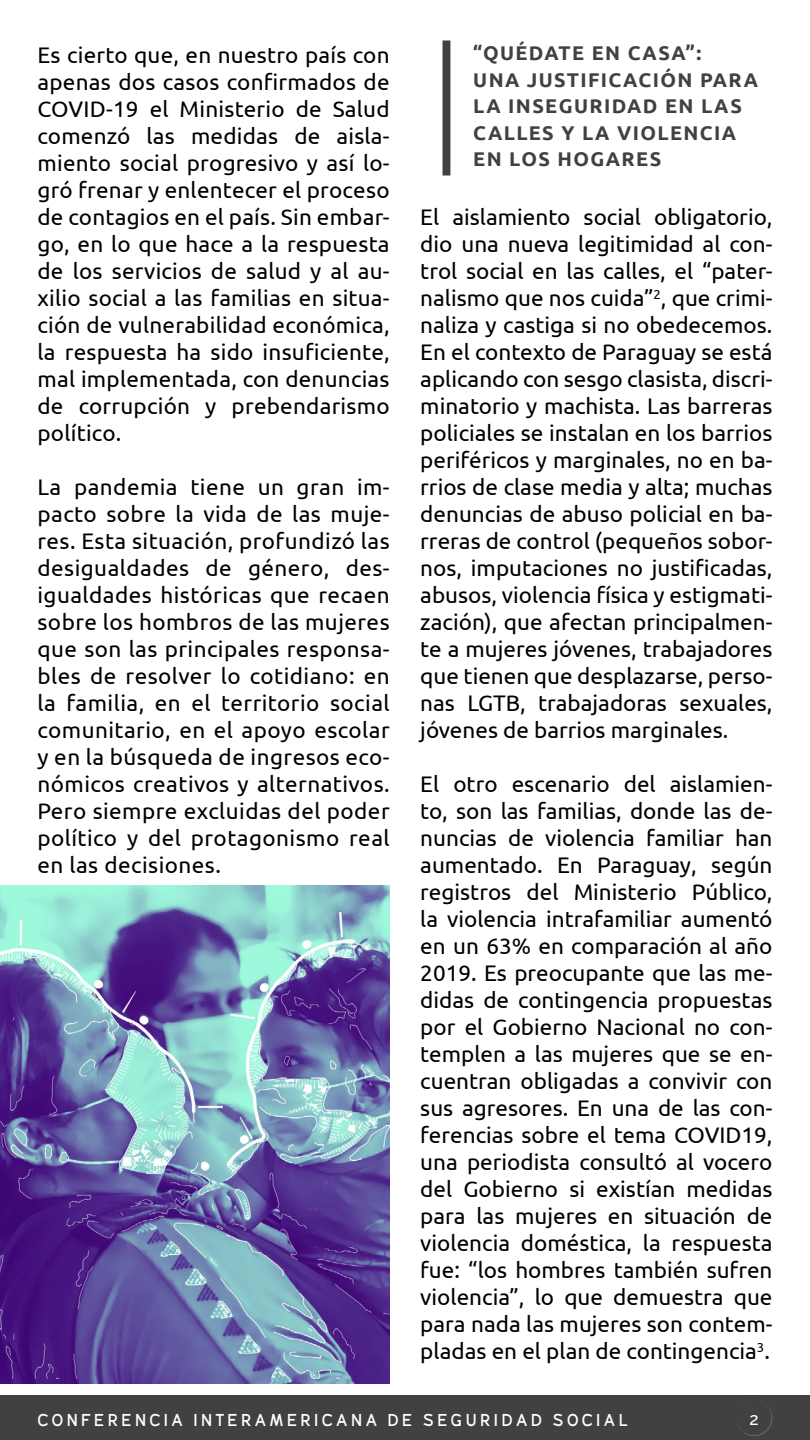
<style>
.page{position:relative;width:810px;height:1440px;background:#fff}
.page>*{position:absolute;margin:0;border:0;box-sizing:border-box;transform-origin:0 0}
.t1{font:22.5px/27px "Ubuntu";color:#000;text-align:justify}
.t2{font:700 19.88px/26.5px "Ubuntu";letter-spacing:.07em;color:#414042}
.t3{font:700 17.17px "CISS";letter-spacing:.2em;color:#fff}
.t4{font:500 17.17px "Raleway";color:#fff}
</style>
<div class="page">
<div style="left:0;top:1395px;width:810px;height:45px;background:#414042"></div>
<svg style="left:737px;top:1406px;width:36px;height:30px"></svg>
<img style="left:0;top:885px;width:390px;height:499px">
<div style="left:443px;top:40px;width:7px;height:136px;background:#414042"></div>
<p class="t1" style="left:38px;top:41px;width:354px">Es cierto que, en nuestro país con apenas dos casos confirmados de COVID-19 el Ministerio de Salud comenzó las medidas de aisla&shy;miento social progresivo y así lo&shy;gró frenar y enlentecer el proceso de contagios en el país. Sin embar&shy;go, en lo que hace a la respuesta de los servicios de salud y al au&shy;xilio social a las familias en situa&shy;ción de vulnerabilidad económica, la respuesta ha sido insuficiente, mal implementada, con denuncias de corrupción y prebendarismo político.</p>
<p class="t1" style="left:38px;top:473px;width:354px">La pandemia tiene un gran im&shy;pacto sobre la vida de las muje&shy;res. Esta situación, profundizó las desigualdades de género, des&shy;igualdades históricas que recaen sobre los hombros de las mujeres que son las principales responsa&shy;bles de resolver lo cotidiano: en la familia, en el territorio social comunitario, en el apoyo escolar y en la búsqueda de ingresos eco&shy;nómicos creativos y alternativos.<br>Pero siempre excluidas del poder político y del protagonismo real en las decisiones.</p>
<p class="t2" style="left:473px;top:40px;width:286px">“QUÉDATE EN CASA”:<br>UNA JUSTIFICACIÓN PARA<br>LA INSEGURIDAD EN LAS<br>CALLES Y LA VIOLENCIA<br>EN LOS HOGARES</p>
<p class="t1" style="left:420px;top:203px;width:354px">El aislamiento social obligatorio, dio una nueva legitimidad al con&shy;trol social en las calles, el “pater&shy;nalismo que nos cuida”<sup>2</sup>, que crimi&shy;naliza y castiga si no obedecemos.<br>En el contexto de Paraguay se está aplicando con sesgo clasista, discri&shy;minatorio y machista. Las barreras policiales se instalan en los barrios periféricos y marginales, no en ba&shy;rrios de clase media y alta; muchas denuncias de abuso policial en ba&shy;rreras de control (pequeños sobor&shy;nos, imputaciones no justificadas, abusos, violencia física y estigmati&shy;zación), que afectan principalmen&shy;te a mujeres jóvenes, trabajadores que tienen que desplazarse, perso&shy;nas LGTB, trabajadoras sexuales, jóvenes de barrios marginales.</p>
<p class="t1" style="left:420px;top:770px;width:354px">El otro escenario del aislamien&shy;to, son las familias, donde las de&shy;nuncias de violencia familiar han aumentado. En Paraguay, según registros del Ministerio Público, la violencia intrafamiliar aumentó en un 63% en comparación al año 2019. Es preocupante que las me&shy;didas de contingencia propuestas por el Gobierno Nacional no con&shy;templen a las mujeres que se en&shy;cuentran obligadas a convivir con sus agresores. En una de las con&shy;ferencias sobre el tema COVID19, una periodista consultó al vocero del Gobierno si existían medidas para las mujeres en situación de violencia doméstica, la respuesta fue: “los hombres también sufren violencia”, lo que demuestra que para nada las mujeres son contem&shy;pladas en el plan de contingencia<sup>3</sup>.</p>
<p class="t3" style="left:38px;top:1410px;width:592px">CONFERENCIA INTERAMERICANA DE SEGURIDAD SOCIAL</p>
<p class="t4" style="left:750px;top:1409px;width:11px">2</p>
</div>
